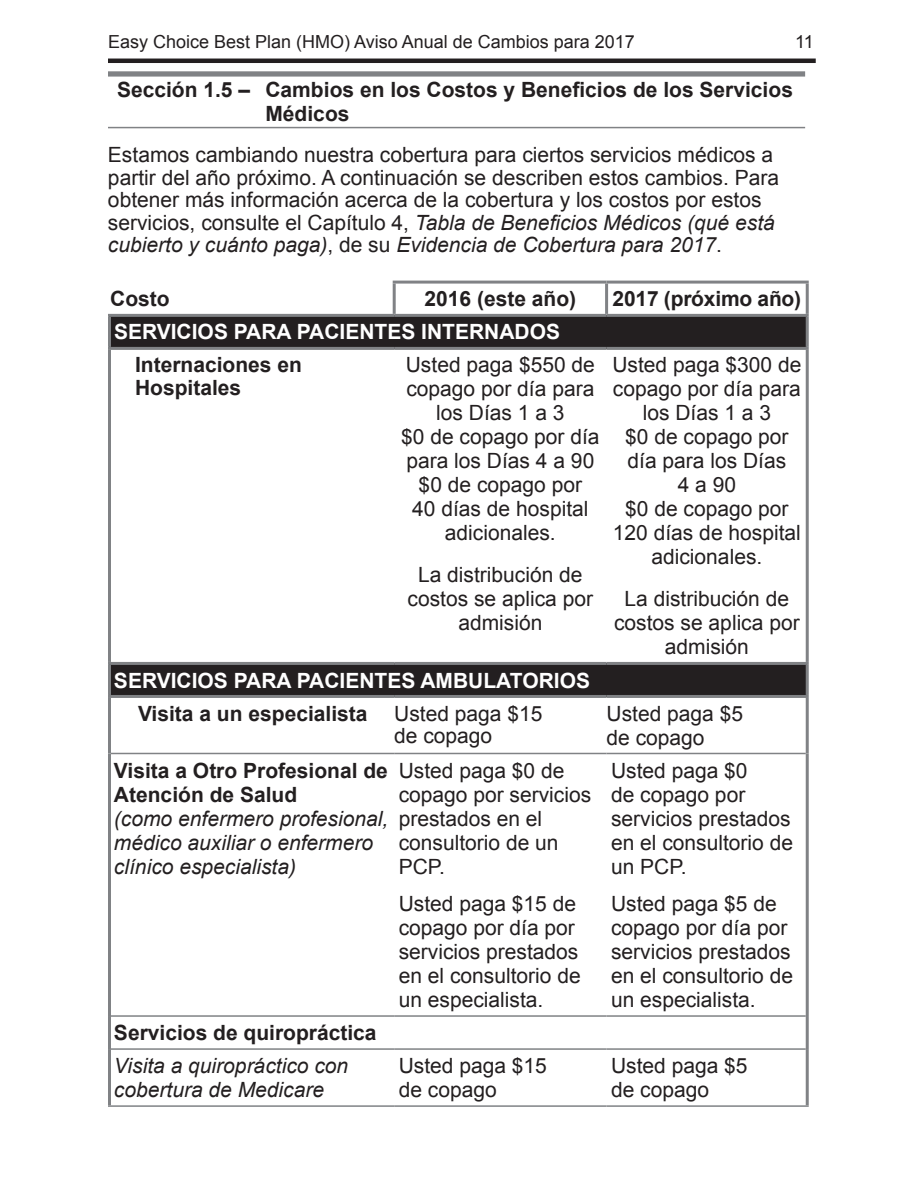
<style>
.page{position:relative;width:918px;height:1188px;background:#fff}
.page>*{position:absolute;margin:0;border:0;box-sizing:border-box;transform-origin:0 0}
.t1{font:21px/24px "Arial";color:#231f20}
.t2{font:700 21px/24px "Arial";color:#231f20}
.t3{font:italic 21px/24px "Arial";color:#231f20}
.t4{font:700 21px "Arial";color:#fff}
.t5{font:18px "Arial";color:#231f20}
.s1{font-style:italic}
.s2{font-weight:700;font-style:normal}
</style>
<div class="page">
<hr style="left:108px;top:59px;width:708px;height:4px;background:#231f20">
<div style="left:108px;top:71px;width:697px;height:6px;background:#808285"></div>
<hr style="left:108px;top:127px;width:697px;height:1px;background:#808285">
<div style="left:110px;top:315px;width:697px;height:33px;background:#231f20"></div>
<div style="left:110px;top:663px;width:697px;height:33px;background:#231f20"></div>
<hr style="left:806px;top:317px;width:3px;height:30px;background:#808285">
<hr style="left:806px;top:665px;width:3px;height:30px;background:#808285">
<hr style="left:806px;top:1016px;width:3px;height:33px;background:#808285">
<hr style="left:393px;top:281px;width:214px;height:3px;background:#808285">
<hr style="left:393px;top:284px;width:3px;height:30px;background:#808285">
<hr style="left:607px;top:281px;width:202px;height:3px;background:#808285">
<hr style="left:605px;top:284px;width:3px;height:30px;background:#808285">
<hr style="left:806px;top:284px;width:3px;height:30px;background:#808285">
<hr style="left:108px;top:317px;width:3px;height:30px;background:#808285">
<hr style="left:108px;top:347px;width:286px;height:3px;background:#808285">
<hr style="left:108px;top:350px;width:3px;height:312px;background:#808285">
<hr style="left:394px;top:347px;width:213px;height:3px;background:#808285">
<hr style="left:607px;top:347px;width:202px;height:3px;background:#808285">
<hr style="left:806px;top:350px;width:3px;height:312px;background:#808285">
<hr style="left:108px;top:662px;width:286px;height:3px;background:#808285">
<hr style="left:108px;top:665px;width:3px;height:30px;background:#808285">
<hr style="left:394px;top:662px;width:213px;height:3px;background:#808285">
<hr style="left:607px;top:662px;width:202px;height:3px;background:#808285">
<hr style="left:108px;top:695px;width:286px;height:3px;background:#808285">
<hr style="left:108px;top:698px;width:3px;height:55px;background:#808285">
<hr style="left:394px;top:695px;width:213px;height:3px;background:#808285">
<hr style="left:607px;top:695px;width:202px;height:3px;background:#808285">
<hr style="left:806px;top:698px;width:3px;height:55px;background:#808285">
<hr style="left:108px;top:753px;width:3px;height:263px;background:#808285">
<hr style="left:806px;top:753px;width:3px;height:263px;background:#808285">
<hr style="left:108px;top:1016px;width:3px;height:33px;background:#808285">
<hr style="left:108px;top:1049px;width:3px;height:56px;background:#808285">
<hr style="left:806px;top:1049px;width:3px;height:56px;background:#808285">
<hr style="left:108px;top:314px;width:286px;height:3px;background:#808285">
<hr style="left:394px;top:314px;width:213px;height:3px;background:#808285">
<hr style="left:607px;top:314px;width:202px;height:3px;background:#808285">
<hr style="left:111px;top:753px;width:283px;height:1px;background:#808285">
<hr style="left:394px;top:753px;width:213px;height:1px;background:#808285">
<hr style="left:607px;top:753px;width:199px;height:1px;background:#808285">
<hr style="left:111px;top:1015px;width:283px;height:2px;background:#808285">
<hr style="left:394px;top:1015px;width:213px;height:2px;background:#808285">
<hr style="left:607px;top:1015px;width:199px;height:2px;background:#808285">
<hr style="left:111px;top:1048px;width:283px;height:2px;background:#808285">
<hr style="left:394px;top:1048px;width:213px;height:2px;background:#808285">
<hr style="left:607px;top:1048px;width:199px;height:2px;background:#808285">
<hr style="left:108px;top:1105px;width:286px;height:2px;background:#808285">
<hr style="left:394px;top:1105px;width:213px;height:2px;background:#808285">
<hr style="left:607px;top:1105px;width:202px;height:2px;background:#808285">
<p class="t5" style="left:108px;top:30px;width:528px">Easy Choice Best Plan (HMO) Aviso Anual de Cambios para 2017</p>
<p class="t5" style="left:795px;top:30px;width:20px">11</p>
<h4 class="t2" style="left:265px;top:78px;width:529px;text-indent:-148px">Sección 1.5 – Cambios en los Costos y Beneficios de los Servicios<br>Médicos</h4>
<p class="t1" style="left:108px;top:144px;width:673px;line-height:22.5px">Estamos cambiando nuestra cobertura para ciertos servicios médicos a partir del año próximo. A continuación se describen estos cambios. Para obtener más información acerca de la cobertura y los costos por estos servicios, consulte el Capítulo 4, <span class="s1">Tabla de Beneficios Médicos (qué está cubierto y cuánto paga)</span>, de su <span class="s1">Evidencia de Cobertura para 2017</span>.</p>
<p class="t2" style="left:110px;top:288px;width:61px">Costo</p>
<p class="t2" style="left:425px;top:288px;width:153px">2016 (este año)</p>
<p class="t2" style="left:613px;top:288px;width:190px">2017 (próximo año)</p>
<h3 class="t4" style="left:114px;top:318px;width:448px">SERVICIOS PARA PACIENTES INTERNADOS</h3>
<p class="t2" style="left:135px;top:355px;width:168px;line-height:22.5px">Internaciones en<br>Hospitales</p>
<p class="t1" style="left:401px;top:353px;width:200px;text-align:center">Usted paga $550 de copago por día para los Días 1 a 3<br>$0 de copago por día para los Días 4 a 90 $0 de copago por<br>40 días de hospital adicionales.</p>
<p class="t1" style="left:408px;top:563px;width:187px;text-align:center">La distribución de costos se aplica por admisión</p>
<p class="t1" style="left:612px;top:353px;width:191px;text-align:center">Usted paga $300 de copago por día para los Días 1 a 3<br>$0 de copago por día para los Días<br>4 a 90<br>$0 de copago por<br>120 días de hospital adicionales.</p>
<p class="t1" style="left:614px;top:587px;width:187px;text-align:center">La distribución de costos se aplica por admisión</p>
<h3 class="t4" style="left:114px;top:666px;width:478px">SERVICIOS PARA PACIENTES AMBULATORIOS</h3>
<p class="t2" style="left:138px;top:702px;width:231px">Visita a un especialista</p>
<p class="t1" style="left:394px;top:702px;width:150px;line-height:22.5px">Usted paga $15 de copago</p>
<p class="t1" style="left:607px;top:701px;width:138px">Usted paga $5 de copago</p>
<p class="t3" style="left:114px;top:759px;width:276px"><span class="s2">Visita a Otro Profesional de<br>Atención de Salud<br></span>(como enfermero profesional, médico auxiliar o enfermero clínico especialista)</p>
<p class="t1" style="left:399px;top:758px;width:194px">Usted paga $0 de copago por servicios prestados en el consultorio de un<br>PCP.</p>
<p class="t1" style="left:399px;top:892px;width:184px">Usted paga $15 de copago por día por servicios prestados en el consultorio de un especialista.</p>
<p class="t1" style="left:611px;top:758px;width:184px">Usted paga $0<br>de copago por servicios prestados en el consultorio de un PCP.</p>
<p class="t1" style="left:611px;top:892px;width:184px">Usted paga $5 de copago por día por servicios prestados en el consultorio de un especialista.</p>
<h4 class="t2" style="left:114px;top:1022px;width:264px">Servicios de quiropráctica</h4>
<p class="t3" style="left:114px;top:1054px;width:236px">Visita a quiropráctico con cobertura de Medicare</p>
<p class="t1" style="left:399px;top:1054px;width:150px">Usted paga $15 de copago</p>
<p class="t1" style="left:611px;top:1054px;width:138px">Usted paga $5 de copago</p>
</div>
